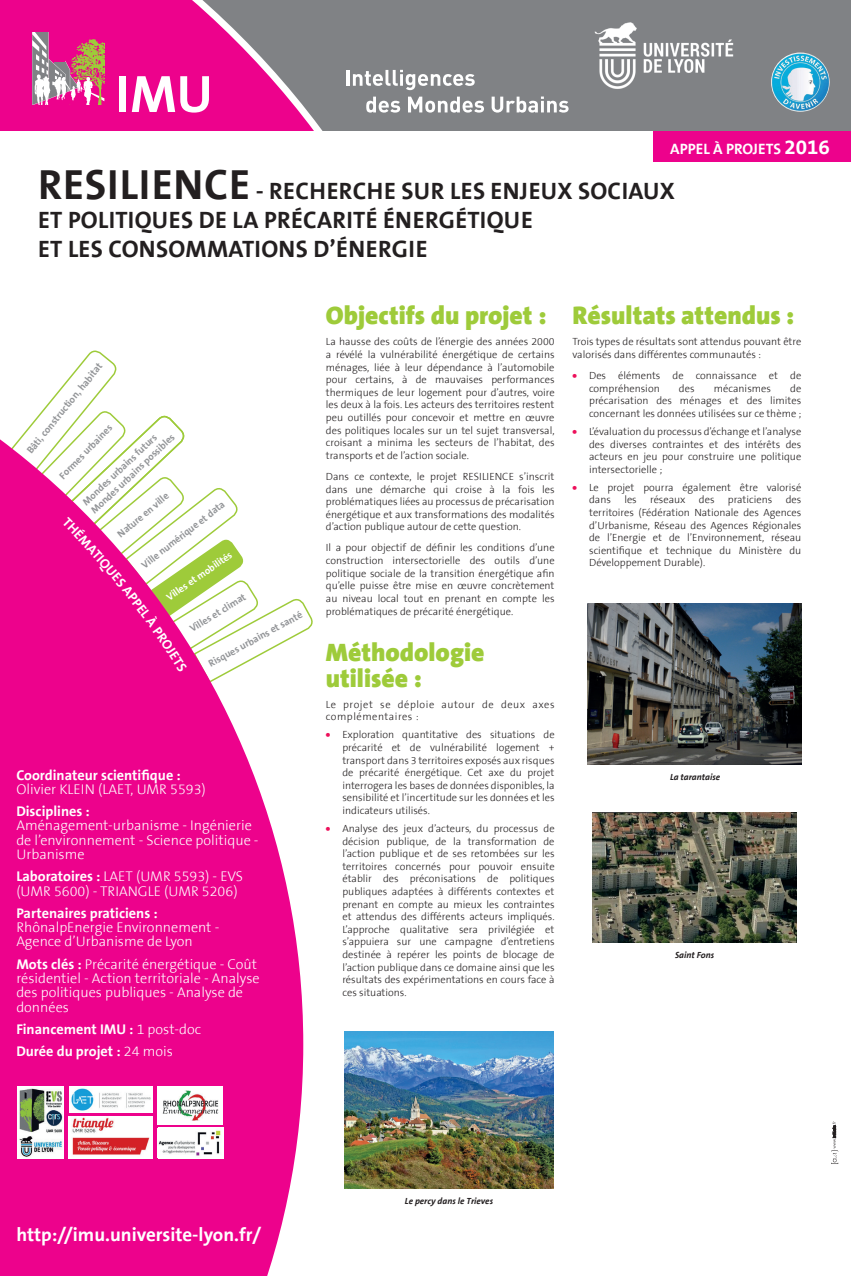
<style>
.page{position:relative;width:851px;height:1276px;background:#fff}
.page>*{position:absolute;margin:0;border:0;box-sizing:border-box;transform-origin:0 0}
.t1{font:900 25.5px/25.5px "The Sans B9";color:#9ecb3a}
.t2{font:700 24px/28.8px "The Sans B7";letter-spacing:.015em;color:#231f20}
.t3{font:700 18.9px "The Sans B7";color:#fff}
.t4{font:700 15.15px "The Sans B7";color:#fff}
.t5{font:300 14.25px/14.2px "The Sans B3";color:#fff}
.t6{font:700 14.25px/22.4px "The Sans B7";color:#fff}
.t7{font:300 10.5px/12.6px "The Sans B3";color:#231f20;text-align:justify}
.t8{font:300 10.5px/12.6px "The Sans B3";letter-spacing:.05em;color:#231f20}
.t9{font:700 10.05px "The Sans B7";color:#fff}
.t10{font:700 10.05px "The Sans B7";color:#939598}
.t11{font:700 9.9px/12px "The Sans B7";color:#939598}
.t12{font:italic 700 9px "The Sans B7";color:#231f20}
.s1{font-size:20.55px}
.s2{font-size:42.75px}
.s3{font-family:"The Sans B7";font-weight:700}
.s4{font-family:"The Sans B3";font-weight:300}
.s5{font-family:"The Sans B9";font-weight:900;color:#ed105b}
</style>
<div class="page">
<svg style="left:831px;top:1121px;width:7px;height:43px"></svg>
<div style="left:653px;top:75px;width:197px;height:87px;background:#ed028c"></div>
<div style="left:489px;top:0;width:361px;height:131px;background:#808285"></div>
<svg style="left:0;top:0;width:483px;height:131px;background:#a95a8b"></svg>
<svg style="left:0;top:33px;width:209px;height:98px;background:#e53396"></svg>
<img style="left:594px;top:21px;width:139px;height:69px">
<hr style="left:346px;top:70px;width:3px;height:16px;background:#fff">
<svg style="left:353px;top:70px;width:121px;height:20px"></svg>
<svg style="left:366px;top:97px;width:34px;height:16px"></svg>
<svg style="left:408px;top:97px;width:76px;height:16px"></svg>
<svg style="left:491px;top:97px;width:77px;height:16px"></svg>
<img style="left:771px;top:52px;width:58px;height:60px;border-radius:29px">
<svg style="left:0;top:439px;width:303px;height:837px;background:#ee1695"></svg>
<div style="left:158px;top:1127px;width:65px;height:31px;background:#fff"></div>
<img style="left:158px;top:1130px;width:63px;height:26px">
<img style="left:17px;top:1086px;width:47px;height:72px">
<div style="left:157px;top:1086px;width:66px;height:39px;background:#fff"></div>
<img style="left:162px;top:1090px;width:57px;height:30px">
<div style="left:69px;top:1116px;width:84px;height:42px;background:#fff"></div>
<img style="left:72px;top:1117px;width:78px;height:38px">
<img style="left:69px;top:1086px;width:83px;height:27px">
<img style="left:344px;top:1031px;width:209px;height:157px">
<img style="left:587px;top:604px;width:214px;height:160px">
<img style="left:592px;top:812px;width:204px;height:130px">
<svg style="left:9px;top:350px;width:304px;height:334px"></svg>
<h3 class="t4" style="left:670px;top:141px;width:161px">APPEL À PROJETS <span class="s1">2016</span></h3>
<h2 class="t2" style="left:38px;top:177px;width:638px"><span class="s2">RESILIENCE</span> - RECHERCHE SUR LES ENJEUX SOCIAUX<br>ET POLITIQUES DE LA PRÉCARITÉ ÉNERGÉTIQUE<br>ET LES CONSOMMATIONS D’ÉNERGIE</h2>
<p class="t11" style="left:25px;top:448px;width:114px;rotate:-51deg">Bâti, construction, habitat</p>
<p class="t10" style="left:57px;top:473px;width:73px;rotate:-46deg">Formes urbaines</p>
<p class="t11" style="left:80px;top:499px;width:113px;rotate:-43deg">Mondes urbains futurs<br>Mondes urbains possibles</p>
<p class="t11" style="left:115px;top:531px;width:65px;rotate:-40deg">Nature en ville</p>
<p class="t11" style="left:139px;top:561px;width:104px;rotate:-38deg">Ville numérique et data</p>
<p class="t9" style="left:164px;top:594px;width:79px;rotate:-35deg">Villes et mobilités</p>
<p class="t11" style="left:188px;top:625px;width:65px;rotate:-32deg">Villes et climat</p>
<p class="t11" style="left:207px;top:659px;width:106px;rotate:-29deg">Risques urbains et santé</p>
<h3 class="t6" style="left:16px;top:764px;width:166px">Coordinateur scientifique :</h3>
<h3 class="t5" style="left:16px;top:782px;width:191px">Olivier KLEIN (LAET, UMR 5593)</h3>
<h3 class="t6" style="left:16px;top:800px;width:75px">Disciplines :</h3>
<h3 class="t5" style="left:16px;top:819px;width:244px">Aménagement-urbanisme - Ingénierie de l’environnement - Science politique -<br>Urbanisme</h3>
<h3 class="t5" style="left:16px;top:870px;width:228px"><span class="s3">Laboratoires :</span> LAET (UMR 5593) - EVS (UMR 5600) - TRIANGLE (UMR 5206)</h3>
<h3 class="t6" style="left:16px;top:902px;width:143px">Partenaires praticiens :</h3>
<h3 class="t5" style="left:16px;top:921px;width:205px">RhônalpEnergie Environnement -<br>Agence d’Urbanisme de Lyon</h3>
<h3 class="t5" style="left:16px;top:957px;width:245px"><span class="s3">Mots clés :</span> Précarité énergétique - Coût résidentiel - Action territoriale - Analyse des politiques publiques - Analyse de données</h3>
<h3 class="t6" style="left:16px;top:1018px;width:186px">Financement IMU : <span class="s4">1 post-doc<br></span>Durée du projet : <span class="s4">24 mois</span></h3>
<h1 class="t1" style="left:326px;top:304px;width:222px">Objectifs du projet :</h1>
<p class="t7" style="left:326px;top:336px;width:230px">La hausse des coûts de l’énergie des années 2000 a révélé la vulnérabilité énergétique de certains ménages, liée à leur dépendance à l’automobile pour certains, à de mauvaises performances thermiques de leur logement pour d’autres, voire les deux à la fois. Les acteurs des territoires restent peu outillés pour concevoir et mettre en œuvre des politiques locales sur un tel sujet transversal, croisant a minima les secteurs de l’habitat, des transports et de l’action sociale.</p>
<p class="t7" style="left:326px;top:470px;width:230px">Dans ce contexte, le projet RESILIENCE s’inscrit dans une démarche qui croise à la fois les problématiques liées au processus de précarisation énergétique et aux transformations des modalités d’action publique autour de cette question.</p>
<p class="t7" style="left:326px;top:542px;width:230px">Il a pour objectif de définir les conditions d’une construction intersectorielle des outils d’une politique sociale de la transition énergétique afin qu’elle puisse être mise en œuvre concrètement au niveau local tout en prenant en compte les problématiques de précarité énergétique.</p>
<h1 class="t1" style="left:326px;top:640px;width:160px">Méthodologie utilisée :</h1>
<p class="t8" style="left:326px;top:698px;width:230px">Le projet se déploie autour de deux axes complémentaires :</p>
<p class="t7" style="left:342px;top:729px;width:214px;text-indent:-16px"><span class="s5">•</span> Exploration quantitative des situations de précarité et de vulnérabilité logement + transport dans 3 territoires exposés aux risques de précarité énergétique. Cet axe du projet interrogera les bases de données disponibles, la sensibilité et l’incertitude sur les données et les indicateurs utilisés.</p>
<p class="t7" style="left:342px;top:822px;width:214px;text-indent:-16px"><span class="s5">•</span> Analyse des jeux d’acteurs, du processus de décision publique, de la transformation de l’action publique et de ses retombées sur les territoires concernés pour pouvoir ensuite établir des préconisations de politiques publiques adaptées à différents contextes et prenant en compte au mieux les contraintes et attendus des différents acteurs impliqués.<br>L’approche qualitative sera privilégiée et s’appuiera sur une campagne d’entretiens destinée à repérer les points de blocage de l’action publique dans ce domaine ainsi que les résultats des expérimentations en cours face à ces situations.</p>
<h1 class="t1" style="left:572px;top:304px;width:223px">Résultats attendus :</h1>
<p class="t7" style="left:572px;top:336px;width:230px">Trois types de résultats sont attendus pouvant être valorisés dans différentes communautés :</p>
<p class="t7" style="left:589px;top:370px;width:214px;text-indent:-16px"><span class="s5">•</span> Des éléments de connaissance et de compréhension</p>
<p class="t7" style="left:678px;top:382px;width:17px">des</p>
<p class="t7" style="left:713px;top:382px;width:59px">mécanismes</p>
<p class="t7" style="left:589px;top:382px;width:214px;text-indent:201px">de précarisation des ménages et des limites concernant les données utilisées sur ce thème ;</p>
<p class="t7" style="left:589px;top:425px;width:214px;text-indent:-16px"><span class="s5">•</span> L’évaluation du processus d’échange et l’analyse des diverses contraintes et des intérêts des acteurs en jeu pour construire une politique intersectorielle ;</p>
<p class="t7" style="left:589px;top:481px;width:214px;text-indent:-16px"><span class="s5">•</span> Le projet pourra également être valorisé dans</p>
<p class="t7" style="left:624px;top:494px;width:14px">les</p>
<p class="t7" style="left:650px;top:494px;width:37px">réseaux</p>
<p class="t7" style="left:698px;top:494px;width:17px">des</p>
<p class="t7" style="left:727px;top:494px;width:46px">praticiens</p>
<p class="t7" style="left:589px;top:494px;width:214px;text-indent:196px">des territoires (Fédération Nationale des Agences d’Urbanisme, Réseau des Agences Régionales de l’Energie et de l’Environnement, réseau scientifique et technique du Ministère du Développement Durable).</p>
<p class="t12" style="left:670px;top:772px;width:52px">La tarantaise</p>
<p class="t12" style="left:675px;top:950px;width:41px">Saint Fons</p>
<h3 class="t3" style="left:16px;top:1224px;width:246px">http://imu.universite-lyon.fr/</h3>
<p class="t12" style="left:405px;top:1196px;width:90px">Le percy dans le Trieves</p>
</div>
